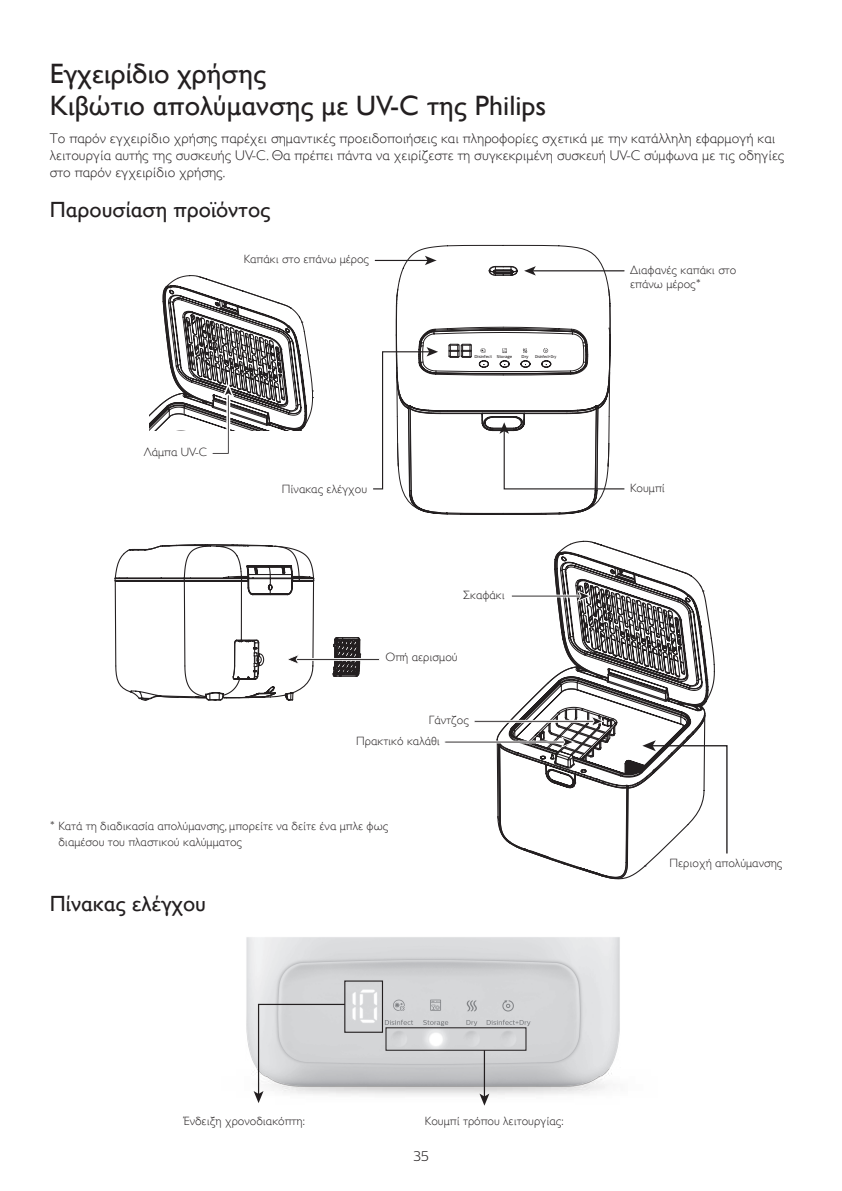
<style>
.page{position:relative;width:842px;height:1191px;background:#fff}
.page>*{position:absolute;margin:0;border:0;box-sizing:border-box;transform-origin:0 0}
.t1{font:28px/32px "Gill Sans Alt One WGL";color:#231f20}
.t2{font:22px "Gill Sans Alt One WGL";color:#231f20}
.t3{font:14px/16.8px "Gill Sans Alt One WGL Light";color:#231f20}
.t4{font:300 14px "Centrale Sans";color:#231f20}
.t5{font:12px/16px "Gill Sans Alt One WGL Light";color:#231f20}
.t6{font:500 4.2px "Centrale Sans";color:#231f20}
.t7{font:500 4.2px "Centrale Sans";color:#231f20;scale:.8 1}
.s1{font-family:"Centrale Sans";font-weight:300}
</style>
<div class="page">
<svg style="left:150px;top:275px;width:163px;height:179px"></svg>
<svg style="left:373px;top:244px;width:252px;height:271px"></svg>
<svg style="left:114px;top:544px;width:266px;height:157px"></svg>
<svg style="left:444px;top:540px;width:284px;height:340px"></svg>
<img style="left:246px;top:937px;width:374px;height:169px">
<div style="left:344px;top:980px;width:39px;height:52px;border:1px solid #231f20"></div>
<div style="left:385px;top:1027px;width:141px;height:23px;border:1px solid #231f20"></div>
<svg style="left:254px;top:1003px;width:92px;height:100px;background:#d1d2d3"></svg>
<hr style="left:484px;top:1050px;width:1px;height:47px;background:#231f20">
<svg style="left:479px;top:1093px;width:10px;height:12px"></svg>
<h1 class="t1" style="left:50px;top:57px;width:498px">Εγχειρίδιο χρήσης<br>Κιβώτιο απολύμανσης με UV-C της Philips</h1>
<p class="t3" style="left:50px;top:130px;width:736px">Το παρόν εγχειρίδιο χρήσης παρέχει σημαντικές προειδοποιήσεις και πληροφορίες σχετικά με την κατάλληλη εφαρμογή και λειτουργία αυτής της συσκευής UV-C. Θα πρέπει πάντα να χειρίζεστε τη συγκεκριμένη συσκευή UV-C σύμφωνα με τις οδηγίες στο παρόν εγχειρίδιο χρήσης.</p>
<h2 class="t2" style="left:50px;top:195px;width:222px">Παρουσίαση προϊόντος</h2>
<p class="t5" style="left:144px;top:444px;width:65px">Λάμπα UV-C</p>
<p class="t5" style="left:244px;top:251px;width:127px">Καπάκι στο επάνω μέρος</p>
<p class="t6" style="left:474px;top:354px;width:39px">Disinfect Storage</p>
<p class="t6" style="left:522px;top:354px;width:9px">Dry</p>
<p class="t7" style="left:535px;top:354px;width:28px">Disinfect+Dry</p>
<p class="t5" style="left:282px;top:481px;width:87px">Πίνακας ελέγχου</p>
<p class="t5" style="left:463px;top:587px;width:43px">Σκαφάκι</p>
<p class="t5" style="left:386px;top:649px;width:74px">Οπή αερισμού</p>
<p class="t5" style="left:356px;top:709px;width:114px;line-height:20.8px;text-indent:73px">Γάντζος<br>Πρακτικό καλάθι</p>
<p class="t5" style="left:58px;top:817px;width:331px;text-indent:-9px"><span class="s1">*</span> Κατά τη διαδικασία απολύμανσης, μπορείτε να δείτε ένα μπλε φως διαμέσου του πλαστικού καλύμματος</p>
<h2 class="t2" style="left:50px;top:888px;width:158px">Πίνακας ελέγχου</h2>
<p class="t5" style="left:630px;top:263px;width:108px;line-height:14px">Διαφανές καπάκι στο επάνω μέρος<span class="s1">*</span></p>
<p class="t5" style="left:630px;top:480px;width:36px">Κουμπί</p>
<p class="t5" style="left:669px;top:855px;width:114px">Περιοχή απολύμανσης</p>
<p class="t5" style="left:184px;top:1112px;width:123px">Ένδειξη χρονοδιακόπτη:</p>
<p class="t5" style="left:425px;top:1113px;width:140px">Κουμπί τρόπου λειτουργίας:</p>
<p class="t4" style="left:413px;top:1147px;width:17px">35</p>
</div>
